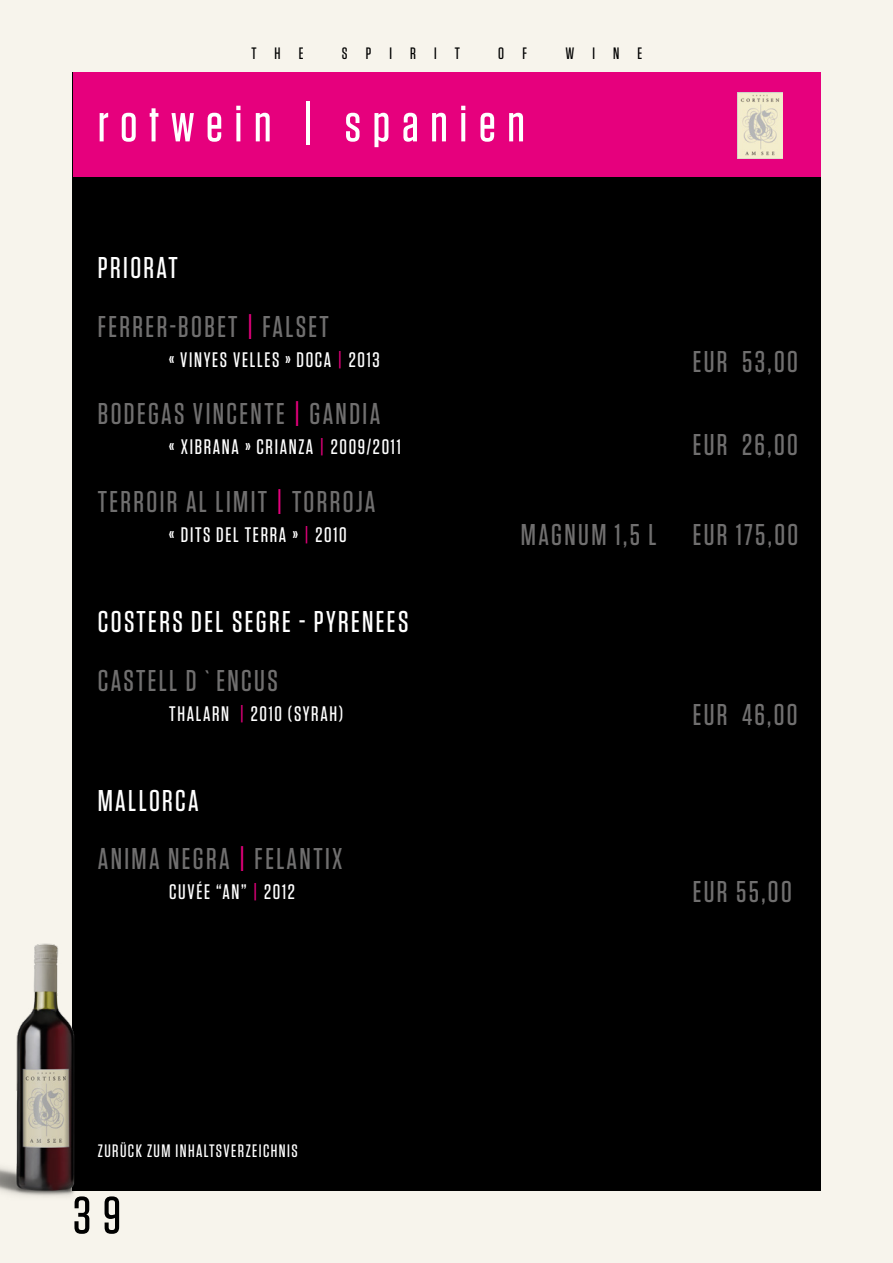
<style>
.page{position:relative;width:893px;height:1263px;background:#f7f4ec}
.page>*{position:absolute;margin:0;border:0;box-sizing:border-box;transform-origin:0 0}
.t1{font:500 52.5px "Tungsten";letter-spacing:.22em;color:#fff}
.t2{font:500 52.5px "Tungsten";color:#000}
.t3{font:500 30px/58.5px "Tungsten";letter-spacing:.08em;color:#706f6f}
.t4{font:500 30px "Tungsten";letter-spacing:.08em;color:#fff}
.t5{font:500 21px "Tungsten";letter-spacing:.08em;color:#fff}
.t6{font:500 18px "Tungsten";letter-spacing:.08em;color:#fff}
.t7{font:500 16.5px "Tungsten";letter-spacing:1.1em;color:#000}
.s1{color:#fff}
.s2{color:#e6007d}
</style>
<div class="page">
<div style="left:72px;top:72px;width:749px;height:1119px;background:#000"></div>
<div style="left:73px;top:72px;width:748px;height:104px;background:#e6007d"></div>
<img style="left:737px;top:92px;width:46px;height:67px">
<img style="left:0;top:943px;width:75px;height:254px">
<p class="t7" style="left:251px;top:45px;width:54px">THE</p>
<p class="t7" style="left:342px;top:45px;width:120px">SPIRIT</p>
<p class="t7" style="left:498px;top:45px;width:30px">O F</p>
<p class="t7" style="left:565px;top:45px;width:78px">WINE</p>
<h1 class="t1" style="left:98px;top:96px;width:428px">rotwein | spanien</h1>
<p class="t3" style="left:98px;top:239px;width:232px"><span class="s1">PRIORAT<br></span>FERRER-BOBET <span class="s2">|</span> FALSET</p>
<p class="t5" style="left:169px;top:348px;width:212px">« VINYES VELLES » DOCA <span class="s2">|</span> 2013</p>
<p class="t3" style="left:98px;top:384px;width:284px">BODEGAS VINCENTE <span class="s2">|</span> GANDIA</p>
<p class="t5" style="left:169px;top:435px;width:233px">« XIBRANA » CRIANZA <span class="s2">|</span> 2009/2011</p>
<p class="t3" style="left:98px;top:473px;width:279px">TERROIR AL LIMIT <span class="s2">|</span> TORROJA</p>
<p class="t5" style="left:169px;top:524px;width:179px">« DITS DEL TERRA » <span class="s2">|</span> 2010</p>
<p class="t4" style="left:98px;top:606px;width:312px">COSTERS DEL SEGRE - PYRENEES</p>
<p class="t3" style="left:98px;top:651px;width:182px">CASTELL D`ENCUS</p>
<p class="t5" style="left:169px;top:702px;width:176px">THALARN <span class="s2">|</span> 2010 (SYRAH)</p>
<p class="t3" style="left:98px;top:771px;width:246px"><span class="s1">MALLORCA<br></span>ANIMA NEGRA <span class="s2">|</span> FELANTIX</p>
<p class="t5" style="left:169px;top:881px;width:127px">CUVÉE “AN” <span class="s2">|</span> 2012</p>
<p class="t3" style="left:521px;top:506px;width:137px">MAGNUM 1,5 L</p>
<p class="t3" style="left:693px;top:333px;width:107px">EUR 53,00</p>
<p class="t3" style="left:693px;top:416px;width:107px">EUR 26,00</p>
<p class="t3" style="left:693px;top:506px;width:107px">EUR 175,00</p>
<p class="t3" style="left:693px;top:686px;width:106px">EUR 46,00</p>
<p class="t3" style="left:693px;top:863px;width:101px">EUR 55,00</p>
<p class="t6" style="left:98px;top:1141px;width:201px">ZURÜCK ZUM INHALTSVERZEICHNIS</p>
<h1 class="t2" style="left:73px;top:1188px;width:50px">39</h1>
</div>
